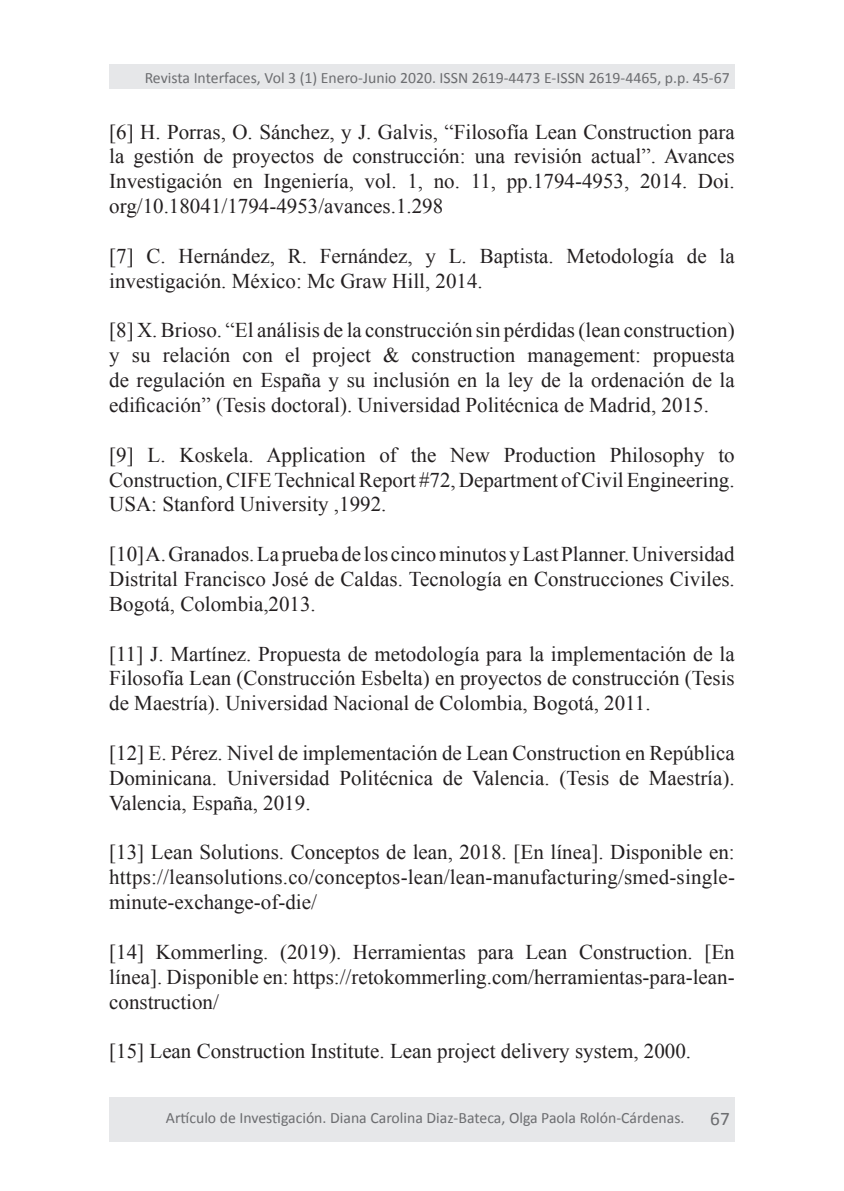
<style>
.page{position:relative;width:844px;height:1191px;background:#fff}
.page>*{position:absolute;margin:0;border:0;box-sizing:border-box;transform-origin:0 0}
.t1{font:21px/24.8px "Times New Roman";color:#231f20;text-align:justify}
.t2{font:19.25px "Calibri";color:#6c6d70}
.t3{font:15.75px "Calibri";color:#6c6d70}
</style>
<div class="page">
<div style="left:109px;top:1097px;width:625px;height:44px;background:#e6e7e9"></div>
<div style="left:109px;top:64px;width:625px;height:25px;background:#e6e7e9"></div>
<p class="t3" style="left:145px;top:68px;width:586px">Revista Interfaces, Vol 3 (1) Enero-Junio 2020. ISSN 2619-4473 E-ISSN 2619-4465, p.p. 45-67</p>
<p class="t1" style="left:109px;top:119px;width:627px">[6] H. Porras, O. Sánchez, y J. Galvis, “Filosofía Lean Construction para la gestión de proyectos de construcción: una revisión actual”. Avances Investigación en Ingeniería, vol. 1, no. 11, pp.1794-4953, 2014. Doi. org/10.18041/1794-4953/avances.1.298</p>
<p class="t1" style="left:109px;top:243px;width:627px">[7] C. Hernández, R. Fernández, y L. Baptista. Metodología de la investigación. México: Mc Graw Hill, 2014.</p>
<p class="t1" style="left:109px;top:318px;width:627px">[8] X. Brioso. “El análisis de la construcción sin pérdidas (lean construction) y su relación con el project &amp; construction management: propuesta de regulación en España y su inclusión en la ley de la ordenación de la edificación” (Tesis doctoral). Universidad Politécnica de Madrid, 2015.</p>
<p class="t1" style="left:109px;top:442px;width:627px">[9] L. Koskela. Application of the New Production Philosophy to Construction, CIFE Technical Report #72, Department of Civil Engineering.<br>USA: Stanford University ,1992.</p>
<p class="t1" style="left:109px;top:541px;width:627px">[10] A. Granados. La prueba de los cinco minutos y Last Planner. Universidad Distrital Francisco José de Caldas. Tecnología en Construcciones Civiles.<br>Bogotá, Colombia,2013.</p>
<p class="t1" style="left:109px;top:641px;width:627px">[11] J. Martínez. Propuesta de metodología para la implementación de la Filosofía Lean (Construcción Esbelta) en proyectos de construcción (Tesis de Maestría). Universidad Nacional de Colombia, Bogotá, 2011.</p>
<p class="t1" style="left:109px;top:740px;width:627px">[12] E. Pérez. Nivel de implementación de Lean Construction en República Dominicana. Universidad Politécnica de Valencia. (Tesis de Maestría).<br>Valencia, España, 2019.</p>
<p class="t1" style="left:109px;top:839px;width:627px">[13] Lean Solutions. Conceptos de lean, 2018. [En línea]. Disponible en: https://leansolutions.co/conceptos-lean/lean-manufacturing/smed-single&shy;minute-exchange-of-die/</p>
<p class="t1" style="left:109px;top:939px;width:627px">[14] Kommerling. (2019). Herramientas para Lean Construction. [En línea]. Disponible en: https://retokommerling.com/herramientas-para-lean&shy;construction/</p>
<p class="t1" style="left:109px;top:1038px;width:583px">[15] Lean Construction Institute. Lean project delivery system, 2000.</p>
<p class="t3" style="left:166px;top:1108px;width:520px">Artículo de Investigación. Diana Carolina Diaz-Bateca, Olga Paola Rolón-Cárdenas.</p>
<p class="t2" style="left:710px;top:1106px;width:21px">67</p>
</div>
